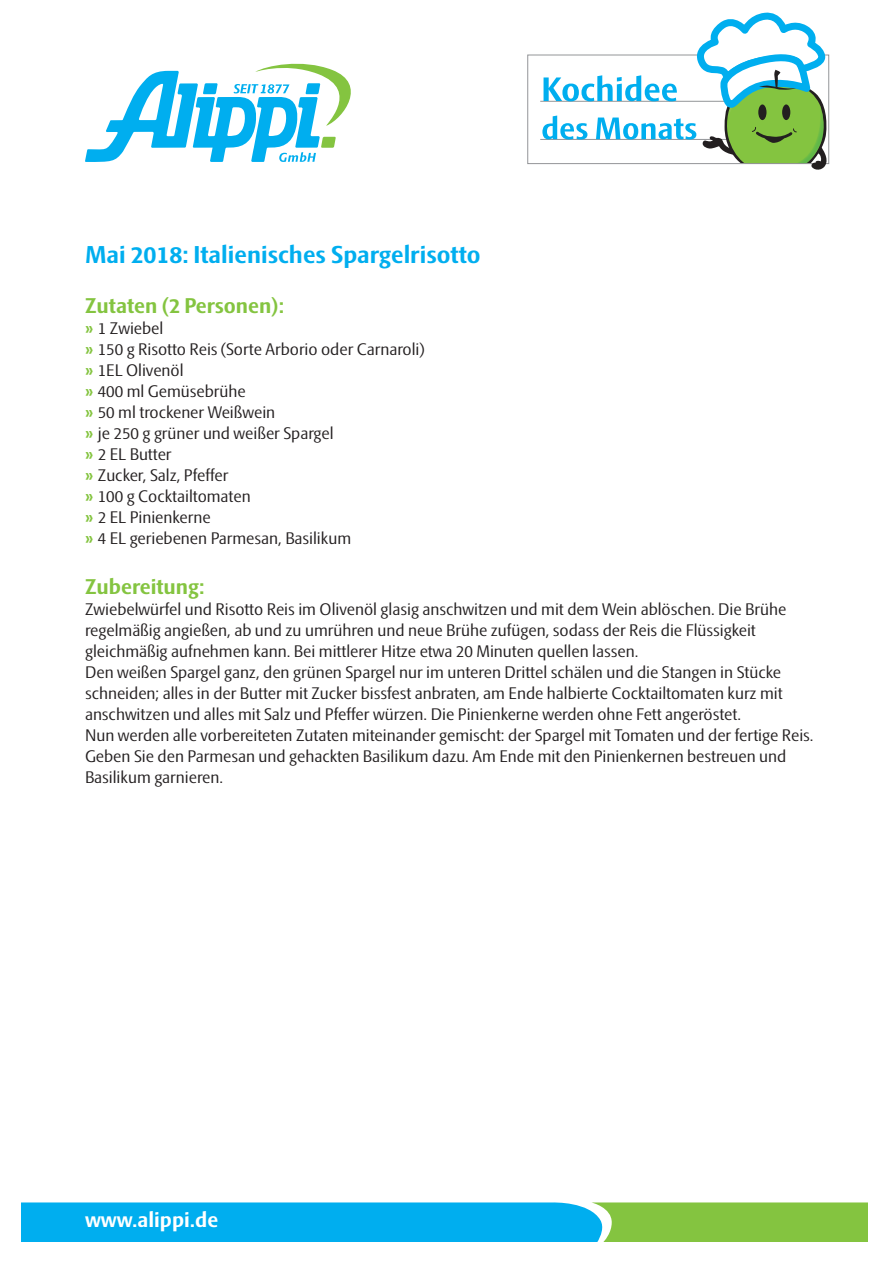
<style>
.page{position:relative;width:893px;height:1263px;background:#fff}
.page>*{position:absolute;margin:0;border:0;box-sizing:border-box;transform-origin:0 0}
.t1{font:700 24px "Skoda Sans";color:#00aeef}
.t2{font:700 21px "Skoda Sans";color:#84c440}
.t3{font:700 20.85px "Skoda Sans";color:#fff}
.t4{font:16.5px/21px "Skoda Sans";color:#231f20}
.s1{font-weight:700;color:#84c440}
</style>
<div class="page">
<hr style="left:540px;top:101px;width:277px;height:1px;background:#939598">
<hr style="left:540px;top:139px;width:277px;height:1px;background:#939598">
<svg style="left:542px;top:12px;width:285px;height:158px"></svg>
<svg style="left:85px;top:63px;width:266px;height:99px"></svg>
<svg style="left:21px;top:1202px;width:846px;height:40px;background:#2eb6ba"></svg>
<h1 class="t1" style="left:85px;top:240px;width:397px">Mai 2018: Italienisches Spargelrisotto</h1>
<p class="t2" style="left:85px;top:293px;width:201px">Zutaten (2 Personen):</p>
<p class="t4" style="left:85px;top:318px;width:341px"><span class="s1">»</span> 1 Zwiebel<br><span class="s1">»</span> 150 g Risotto Reis (Sorte Arborio oder Carnaroli) <span class="s1">»</span> 1EL Olivenöl<br><span class="s1">»</span> 400 ml Gemüsebrühe<br><span class="s1">»</span> 50 ml trockener Weißwein<br><span class="s1">»</span> je 250 g grüner und weißer Spargel<br><span class="s1">»</span> 2 EL Butter<br><span class="s1">»</span> Zucker, Salz, Pfeffer<br><span class="s1">»</span> 100 g Cocktailtomaten<br><span class="s1">»</span> 2 EL Pinienkerne<br><span class="s1">»</span> 4 EL geriebenen Parmesan, Basilikum</p>
<p class="t2" style="left:85px;top:575px;width:121px">Zubereitung:</p>
<p class="t4" style="left:85px;top:599px;width:730px">Zwiebelwürfel und Risotto Reis im Olivenöl glasig anschwitzen und mit dem Wein ablöschen. Die Brühe regelmäßig angießen, ab und zu umrühren und neue Brühe zufügen, sodass der Reis die Flüssigkeit gleichmäßig aufnehmen kann. Bei mittlerer Hitze etwa 20 Minuten quellen lassen.<br>Den weißen Spargel ganz, den grünen Spargel nur im unteren Drittel schälen und die Stangen in Stücke schneiden; alles in der Butter mit Zucker bissfest anbraten, am Ende halbierte Cocktailtomaten kurz mit anschwitzen und alles mit Salz und Pfeffer würzen. Die Pinienkerne werden ohne Fett angeröstet.<br>Nun werden alle vorbereiteten Zutaten miteinander gemischt: der Spargel mit Tomaten und der fertige Reis.<br>Geben Sie den Parmesan und gehackten Basilikum dazu. Am Ende mit den Pinienkernen bestreuen und Basilikum garnieren.</p>
<p class="t3" style="left:85px;top:1207px;width:135px">www.alippi.de</p>
</div>
